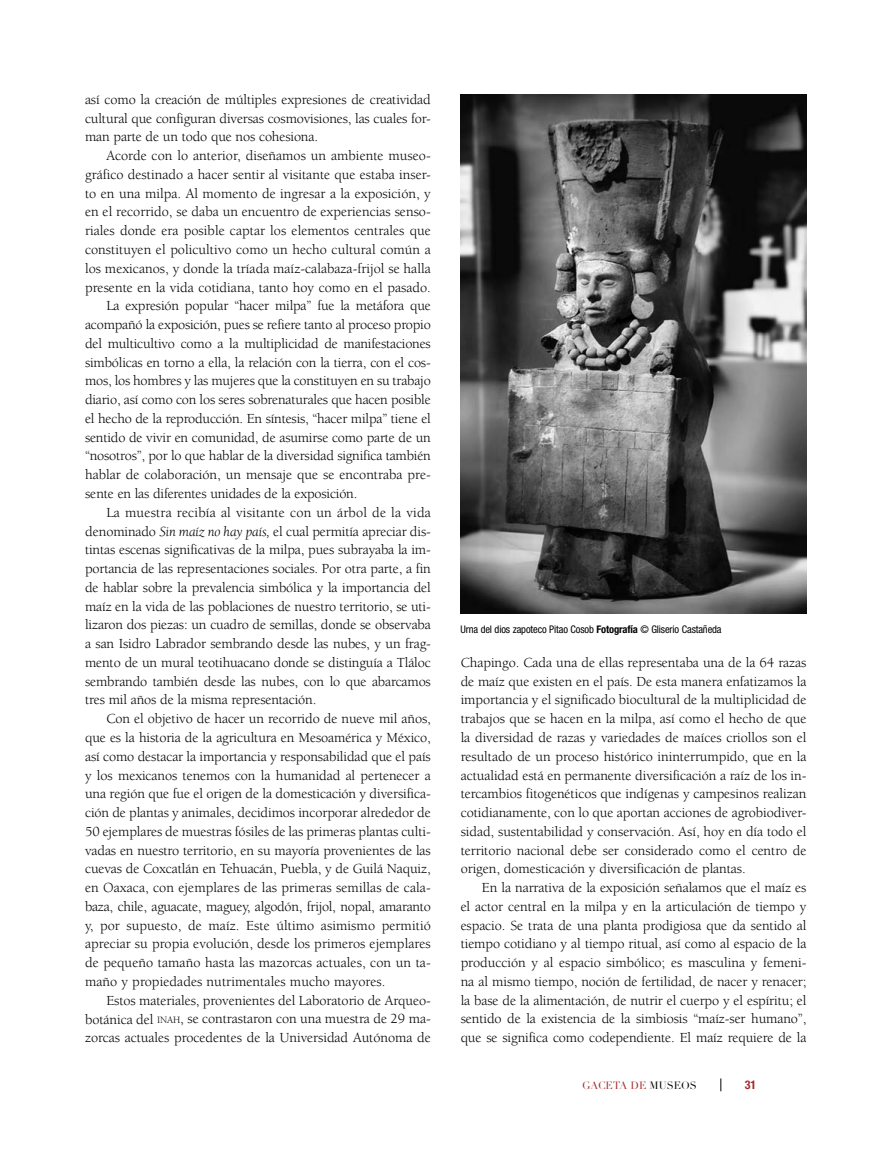
<style>
.page{position:relative;width:881px;height:1149px;background:#fff}
.page>*{position:absolute;margin:0;border:0;box-sizing:border-box;transform-origin:0 0}
.t1{font:14.25px/18.8px "Berkeley";letter-spacing:-.01em;color:#000;text-align:justify}
.t2{font:14.25px "Berkeley";letter-spacing:.01em;color:#000}
.t3{font:700 condensed 12px "Helvetica Neue";color:#a32a29}
.t4{font:condensed 10.5px "Helvetica Neue";letter-spacing:-.01em;color:#000}
.t5{font:10.5px "Didot LH";color:#a32a29}
.s1{font-style:italic}
.s2{font-size:10.05px}
.s3{font-weight:700}
.s4{color:#000}
</style>
<div class="page">
<svg style="left:720px;top:1078px;width:1px;height:12px"></svg>
<img style="left:460px;top:94px;width:346px;height:519px">
<p class="t1" style="left:85px;top:90px;width:347px">así como la creación de múltiples expresiones de creatividad cultural que configuran diversas cosmovisiones, las cuales for&shy;man parte de un todo que nos cohesiona.</p>
<p class="t1" style="left:106px;top:147px;width:326px">Acorde con lo anterior, diseñamos un ambiente museo-</p>
<p class="t1" style="left:85px;top:165px;width:347px">gráfico destinado a hacer sentir al visitante que estaba inser-</p>
<p class="t1" style="left:85px;top:184px;width:347px">to en una milpa. Al momento de ingresar a la exposición, y</p>
<p class="t1" style="left:85px;top:203px;width:347px">en el recorrido, se daba un encuentro de experiencias senso-</p>
<p class="t1" style="left:85px;top:222px;width:347px">riales donde era posible captar los elementos centrales que</p>
<p class="t1" style="left:85px;top:240px;width:347px">constituyen el policultivo como un hecho cultural común a</p>
<p class="t1" style="left:85px;top:259px;width:347px">los mexicanos, y donde la tríada maíz-calabaza-frijol se halla</p>
<p class="t1" style="left:85px;top:278px;width:347px">presente en la vida cotidiana, tanto hoy como en el pasado.</p>
<p class="t1" style="left:106px;top:297px;width:326px">La expresión popular “hacer milpa” fue la metáfora que</p>
<p class="t1" style="left:85px;top:315px;width:347px">acompañó la exposición, pues se refiere tanto al proceso propio</p>
<p class="t1" style="left:85px;top:334px;width:347px">del multicultivo como a la multiplicidad de manifestaciones</p>
<p class="t1" style="left:85px;top:353px;width:347px">simbólicas en torno a ella, la relación con la tierra, con el cos-</p>
<p class="t1" style="left:85px;top:372px;width:347px">mos, los hombres y las mujeres que la constituyen en su trabajo</p>
<p class="t1" style="left:85px;top:390px;width:347px">diario, así como con los seres sobrenaturales que hacen posible</p>
<p class="t1" style="left:85px;top:409px;width:347px">el hecho de la reproducción. En síntesis, “hacer milpa” tiene el</p>
<p class="t1" style="left:85px;top:428px;width:347px">sentido de vivir en comunidad, de asumirse como parte de un</p>
<p class="t1" style="left:85px;top:447px;width:347px">“nosotros”, por lo que hablar de la diversidad significa también</p>
<p class="t1" style="left:85px;top:465px;width:347px">hablar de colaboración, un mensaje que se encontraba pre-</p>
<p class="t1" style="left:85px;top:484px;width:274px">sente en las diferentes unidades de la exposición.</p>
<p class="t2" style="left:106px;top:504px;width:326px">La muestra recibía al visitante con un árbol de la vida</p>
<p class="t1" style="left:85px;top:522px;width:347px">denominado <span class="s1">Sin maíz no hay país,</span> el cual permitía apreciar dis-</p>
<p class="t1" style="left:85px;top:540px;width:347px">tintas escenas significativas de la milpa, pues subrayaba la im-</p>
<p class="t1" style="left:85px;top:559px;width:347px">portancia de las representaciones sociales. Por otra parte, a fin</p>
<p class="t1" style="left:85px;top:578px;width:347px">de hablar sobre la prevalencia simbólica y la importancia del</p>
<p class="t1" style="left:85px;top:597px;width:347px">maíz en la vida de las poblaciones de nuestro territorio, se uti-</p>
<p class="t1" style="left:85px;top:615px;width:347px">lizaron dos piezas: un cuadro de semillas, donde se observaba</p>
<p class="t1" style="left:85px;top:634px;width:347px">a san Isidro Labrador sembrando desde las nubes, y un frag-</p>
<p class="t1" style="left:85px;top:653px;width:347px">mento de un mural teotihuacano donde se distinguía a Tláloc</p>
<p class="t1" style="left:85px;top:672px;width:347px">sembrando también desde las nubes, con lo que abarcamos</p>
<p class="t1" style="left:85px;top:690px;width:233px">tres mil años de la misma representación.</p>
<p class="t1" style="left:106px;top:709px;width:326px">Con el objetivo de hacer un recorrido de nueve mil años,</p>
<p class="t1" style="left:85px;top:728px;width:347px">que es la historia de la agricultura en Mesoamérica y México,</p>
<p class="t1" style="left:85px;top:747px;width:347px">así como destacar la importancia y responsabilidad que el país</p>
<p class="t1" style="left:85px;top:765px;width:347px">y los mexicanos tenemos con la humanidad al pertenecer a</p>
<p class="t1" style="left:85px;top:784px;width:347px">una región que fue el origen de la domesticación y diversifica-</p>
<p class="t1" style="left:85px;top:803px;width:347px">ción de plantas y animales, decidimos incorporar alrededor de</p>
<p class="t1" style="left:85px;top:822px;width:347px">50 ejemplares de muestras fósiles de las primeras plantas culti-</p>
<p class="t1" style="left:85px;top:840px;width:347px">vadas en nuestro territorio, en su mayoría provenientes de las</p>
<p class="t1" style="left:85px;top:859px;width:347px">cuevas de Coxcatlán en Tehuacán, Puebla, y de Guilá Naquiz,</p>
<p class="t1" style="left:85px;top:878px;width:347px">en Oaxaca, con ejemplares de las primeras semillas de cala-</p>
<p class="t1" style="left:85px;top:897px;width:347px">baza, chile, aguacate, maguey, algodón, frijol, nopal, amaranto</p>
<p class="t1" style="left:85px;top:915px;width:347px">y, por supuesto, de maíz. Este último asimismo permitió</p>
<p class="t1" style="left:85px;top:934px;width:347px">apreciar su propia evolución, desde los primeros ejemplares</p>
<p class="t1" style="left:85px;top:953px;width:347px">de pequeño tamaño hasta las mazorcas actuales, con un ta-</p>
<p class="t1" style="left:85px;top:972px;width:302px">maño y propiedades nutrimentales mucho mayores.</p>
<p class="t1" style="left:106px;top:990px;width:326px">Estos materiales, provenientes del Laboratorio de Arqueo-</p>
<p class="t1" style="left:85px;top:1009px;width:347px">botánica del <span class="s2">inah</span>, se contrastaron con una muestra de 29 ma-</p>
<p class="t1" style="left:85px;top:1028px;width:347px">zorcas actuales procedentes de la Universidad Autónoma de</p>
<p class="t4" style="left:460px;top:623px;width:262px">Urna del dios zapoteco Pitao Cosob <span class="s3">Fotografía</span> © Gliserio Castañeda</p>
<p class="t1" style="left:460px;top:653px;width:347px">Chapingo. Cada una de ellas representaba una de la 64 razas de maíz que existen en el país. De esta manera enfatizamos la importancia y el significado biocultural de la multiplicidad de trabajos que se hacen en la milpa, así como el hecho de que la diversidad de razas y variedades de maíces criollos son el resultado de un proceso histórico ininterrumpido, que en la actualidad está en permanente diversificación a raíz de los in&shy;tercambios fitogenéticos que indígenas y campesinos realizan cotidianamente, con lo que aportan acciones de agrobiodiver&shy;sidad, sustentabilidad y conservación. Así, hoy en día todo el territorio nacional debe ser considerado como el centro de origen, domesticación y diversificación de plantas.</p>
<p class="t1" style="left:460px;top:878px;width:347px;text-indent:21px">En la narrativa de la exposición señalamos que el maíz es el actor central en la milpa y en la articulación de tiempo y espacio. Se trata de una planta prodigiosa que da sentido al tiempo cotidiano y al tiempo ritual, así como al espacio de la producción y al espacio simbólico; es masculina y femeni&shy;na al mismo tiempo, noción de fertilidad, de nacer y renacer; la base de la alimentación, de nutrir el cuerpo y el espíritu; el sentido de la existencia de la simbiosis “maíz-ser humano”, que se significa como codependiente. El maíz requiere de la</p>
<p class="t5" style="left:582px;top:1078px;width:116px">GACETA DE <span class="s4">MUSEOS</span></p>
<p class="t3" style="left:744px;top:1077px;width:13px">31</p>
</div>
